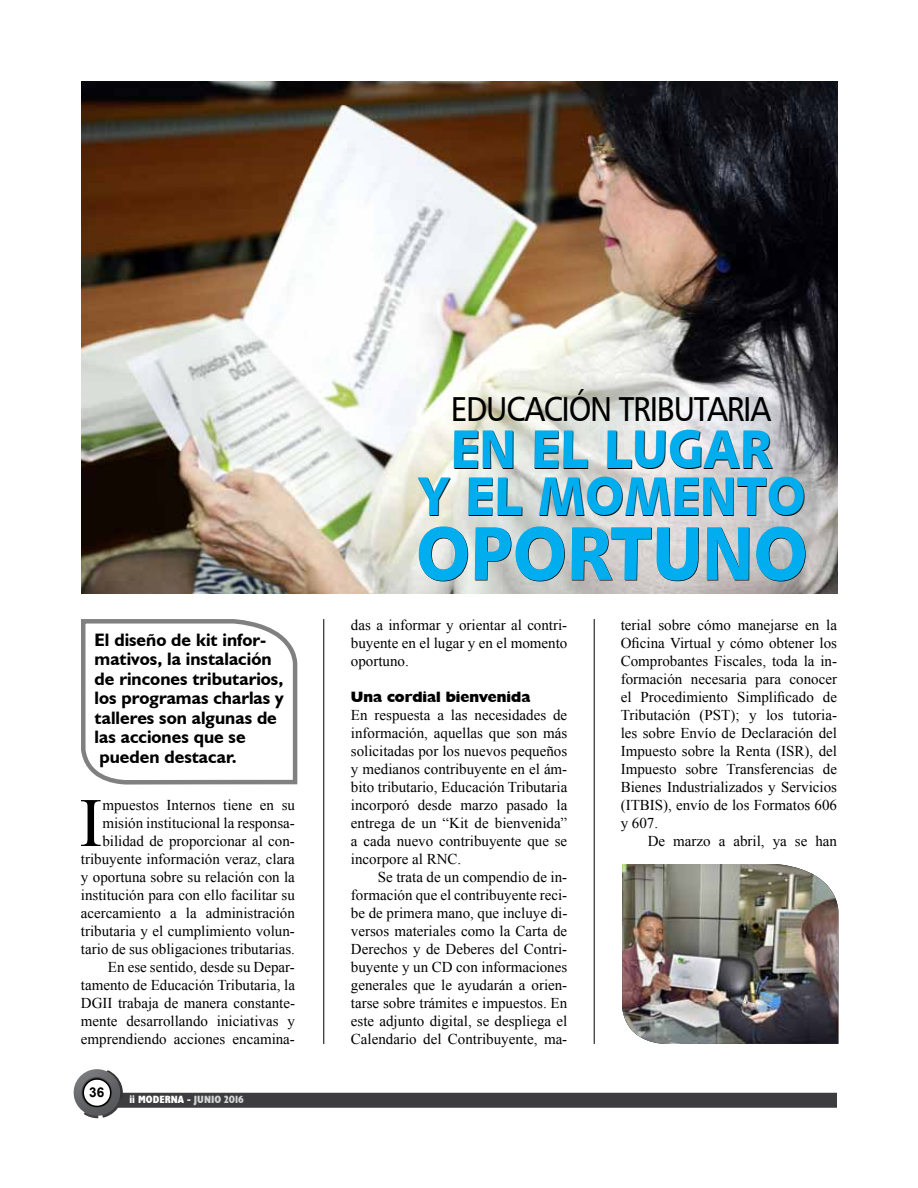
<style>
.page{position:relative;width:918px;height:1188px;background:#fff}
.page>*{position:absolute;margin:0;border:0;box-sizing:border-box;transform-origin:0 0}
.t1{font:76.2px "Humanist 531 BT Black A";color:#00aeef;scale:.89 1}
.t2{font:69.3px "Times New Roman";color:#000}
.t3{font:54.6px/46.8px "Humanist 531 BT Black A";color:#00aeef;text-align:center;scale:.89 1}
.t4{font:34.65px "Humanist 777 BT Roman B";color:#000;scale:.9 1}
.t5{font:700 18px/19.5px "Humanist 521 BT";color:#000}
.t6{font:15px/18px "Times New Roman";color:#000;text-align:justify}
.t7{font:800 15px "Humanist 521 BT";color:#000}
.t8{font:700 13.5px "Arial";color:#000}
.t9{font:700 condensed 10.5px "Humanist 521 BT Xtra";color:#fff}
.s1{color:#d1d3d4}
</style>
<div class="page">
<div style="left:111px;top:1093px;width:726px;height:15px;background:#3d3c3e"></div>
<svg style="left:73px;top:1069px;width:50px;height:50px"></svg>
<img style="left:81px;top:81px;width:756px;height:513px">
<hr style="left:323px;top:619px;width:1px;height:425px;background:#000">
<hr style="left:594px;top:619px;width:1px;height:425px;background:#000">
<svg style="left:81px;top:619px;width:217px;height:166px"></svg>
<img style="left:622px;top:864px;width:216px;height:180px">
<p class="t5" style="left:95px;top:629px;width:191px">El diseño de kit infor&shy;mativos, la instalación de rincones tributarios, los programas charlas y talleres son algunas de las acciones que se pueden destacar.</p>
<p class="t6" style="left:81px;top:796px;width:216px;text-align:right">mpuestos Internos tiene en su misión institucional la responsa&shy;bilidad de proporcionar al con&shy;tribuyente información veraz, clara y oportuna sobre su relación con la institución para con ello facilitar su acercamiento a la administración tributaria y el cumplimiento volun&shy;tario de sus obligaciones tributarias.<br>En ese sentido, desde su Depar&shy;tamento de Educación Tributaria, la DGII trabaja de manera constante&shy;mente desarrollando iniciativas y emprendiendo acciones encamina-</p>
<h2 class="t2" style="left:79px;top:776px;width:25px">I</h2>
<p class="t8" style="left:89px;top:1084px;width:17px">36</p>
<p class="t9" style="left:129px;top:1093px;width:116px">ii MODERNA - <span class="s1">JUNIO 2016</span></p>
<h3 class="t4" style="left:451px;top:388px;width:37px">EDUCACI</h3>
<h3 class="t4" style="left:569px;top:388px;width:90px">ÓN TRIBUTARIA</h3>
<h3 class="t3" style="left:418px;top:425px;width:438px">EN EL LUGAR<br>Y EL MOMENTO</h3>
<h1 class="t1" style="left:416px;top:505px;width:442px">OPORTUNO</h1>
<p class="t6" style="left:351px;top:616px;width:218px">das a informar y orientar al contri&shy;buyente en el lugar y en el momento oportuno.</p>
<p class="t7" style="left:351px;top:688px;width:181px">Una cordial bienvenida</p>
<p class="t6" style="left:351px;top:706px;width:218px">En respuesta a las necesidades de información, aquellas que son más solicitadas por los nuevos pequeños y medianos contribuyente en el ám&shy;bito tributario, Educación Tributaria incorporó desde marzo pasado la entrega de un “Kit de bienvenida” a cada nuevo contribuyente que se incorpore al RNC.</p>
<p class="t6" style="left:351px;top:868px;width:218px;text-indent:27px">Se trata de un compendio de in&shy;formación que el contribuyente reci&shy;be de primera mano, que incluye di&shy;versos materiales como la Carta de Derechos y de Deberes del Contri&shy;buyente y un CD con informaciones generales que le ayudarán a orien&shy;tarse sobre trámites e impuestos. En este adjunto digital, se despliega el Calendario del Contribuyente, ma-</p>
<p class="t6" style="left:621px;top:616px;width:218px">terial sobre cómo manejarse en la Oficina Virtual y cómo obtener los Comprobantes Fiscales, toda la in&shy;formación necesaria para conocer el Procedimiento Simplificado de Tributación (PST); y los tutoria&shy;les sobre Envío de Declaración del Impuesto sobre la Renta (ISR), del Impuesto sobre Transferencias de Bienes Industrializados y Servicios (ITBIS), envío de los Formatos 606 y 607.</p>
<p class="t6" style="left:648px;top:832px;width:191px">De marzo a abril, ya se han</p>
</div>
